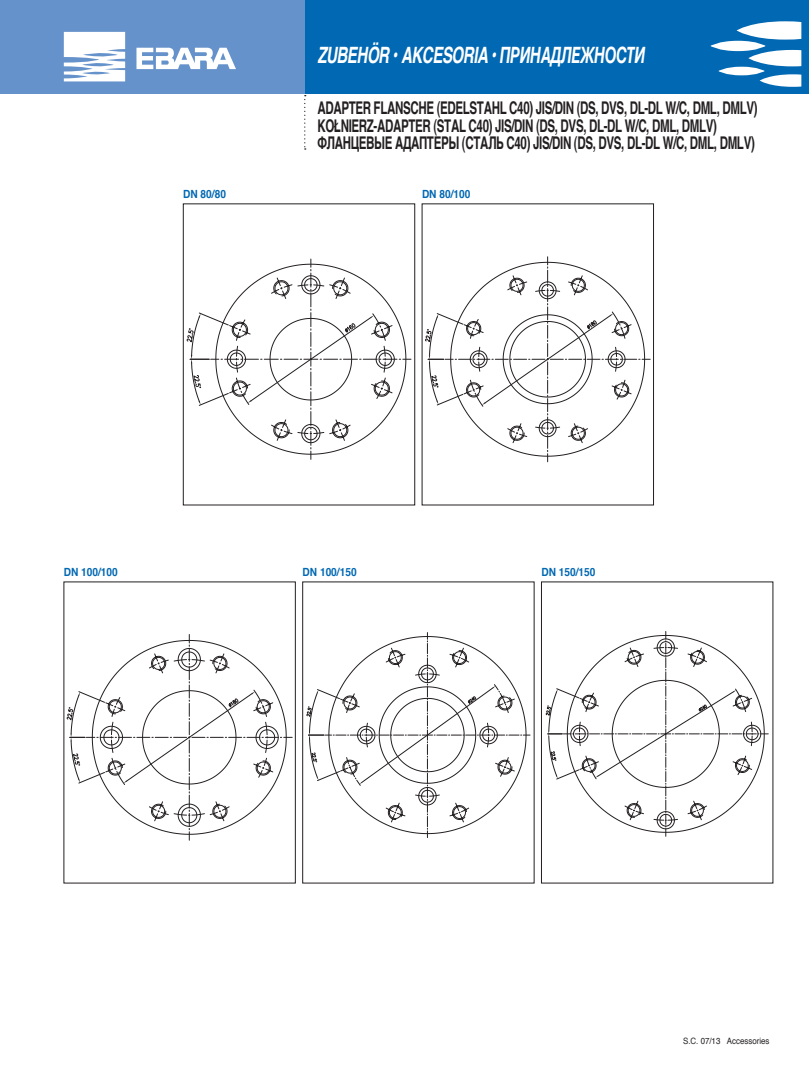
<style>
.page{position:relative;width:812px;height:1074px;background:#fff}
.page>*{position:absolute;margin:0;border:0;box-sizing:border-box;transform-origin:0 0}
.t1{font:italic 700 22.5px "Helvetica";letter-spacing:-.03em;color:#fff;scale:.67 1}
.t2{font:700 17.5px/17.5px "Helvetica";letter-spacing:-.03em;color:#231f20;scale:.66 1}
.t3{font:700 11.25px "Helvetica";color:#0168b3;scale:.9 1}
.t4{font:8.75px "Helvetica";color:#231f20;scale:.9 1}
</style>
<div class="page">
<div style="left:305px;top:0;width:503px;height:94px;background:#0168b3"></div>
<svg style="left:736px;top:21px;width:65px;height:66px"></svg>
<div style="left:718px;top:67px;width:46px;height:8px;background:#fff;border-radius:50%"></div>
<div style="left:710px;top:41px;width:55px;height:10px;background:#fff;border-radius:50%"></div>
<div style="left:0;top:0;width:305px;height:94px;background:#6692cb"></div>
<svg style="left:136px;top:47px;width:100px;height:22px"></svg>
<svg style="left:64px;top:32px;width:61px;height:49px;background:#e1e9f4"></svg>
<svg style="left:304px;top:95px;width:2px;height:55px"></svg>
<svg style="left:227px;top:259px;width:184px;height:201px"></svg>
<svg style="left:271px;top:419px;width:79px;height:24px"></svg>
<svg style="left:271px;top:275px;width:77px;height:24px"></svg>
<svg style="left:186px;top:312px;width:209px;height:94px"></svg>
<div style="left:183px;top:204px;width:232px;height:301px;border:1px solid #231f20"></div>
<svg style="left:151px;top:634px;width:141px;height:206px"></svg>
<svg style="left:66px;top:647px;width:213px;height:180px"></svg>
<svg style="left:425px;top:257px;width:225px;height:205px"></svg>
<svg style="left:306px;top:632px;width:224px;height:205px"></svg>
<svg style="left:545px;top:631px;width:223px;height:205px"></svg>
<p class="t3" style="left:183px;top:185px;width:49px">DN 80/80</p>
<p class="t1" style="left:317px;top:36px;width:491px">ZUBEHÖR • AKCESORIA • ПРИНАДЛЕЖНОСТИ</p>
<p class="t2" style="left:317px;top:99px;width:668px">ADAPTER FLANSCHE (EDELSTAHL С40) JIS/DIN (DS, DVS, DL-DL W/C, DML, DMLV)<br>KOŁNIERZ-ADAPTER</p>
<p class="t2" style="left:317px;top:117px;width:664px;text-indent:116px">(STAL C40) JIS/DIN (DS, DVS, DL-DL W/C, DML, DMLV)<br>ФЛАНЦЕВЫЕ АДАПТЕРЫ (СТАЛЬ С40) JIS/DIN (DS, DVS, DL-DL W/C, DML, DMLV)</p>
<p class="t3" style="left:422px;top:185px;width:55px">DN 80/100</p>
<p class="t3" style="left:64px;top:563px;width:62px">DN 100/100</p>
<p class="t3" style="left:302px;top:563px;width:62px">DN 100/150</p>
<p class="t3" style="left:541px;top:563px;width:62px">DN 150/150</p>
<p class="t4" style="left:683px;top:1034px;width:97px">S.C. 07/13 Accessories</p>
</div>
